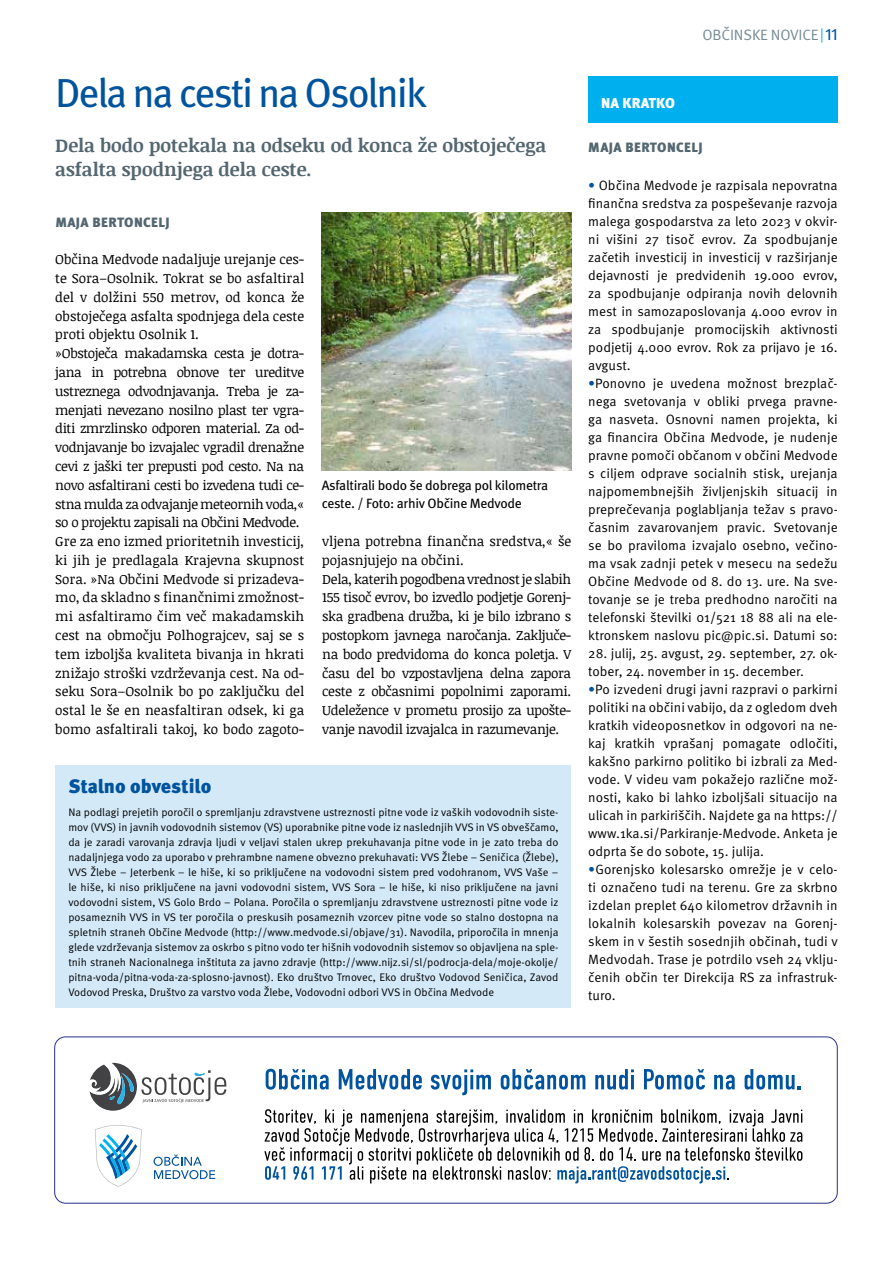
<style>
.page{position:relative;width:893px;height:1263px;background:#fff}
.page>*{position:absolute;margin:0;border:0;box-sizing:border-box;transform-origin:0 0}
.t1{font:40.5px "Meta Pro";letter-spacing:-.055em;color:#00549d}
.t2{font:900 19.5px "Meta Pro";letter-spacing:-.005em;color:#00549d}
.t3{font:700 18.75px/24.8px "Noticia Text";color:#546670}
.t4{font:15px "Meta Pro";letter-spacing:-.01em;color:#748a96}
.t5{font:900 14.25px "Meta Pro";letter-spacing:.01em;color:#fff}
.t6{font:13.5px/18px "Meta Pro";color:#000;text-align:justify}
.t7{font:13.5px/18.8px "Noticia Text";color:#000}
.t8{font:13.5px/18.8px "Noticia Text";letter-spacing:-.025em;color:#000}
.t9{font:13.5px/18px "Meta Pro";letter-spacing:-.02em;color:#000}
.t10{font:900 13.5px "Meta Pro";letter-spacing:.03em;color:#546670}
.t11{font:10.95px/15px "Meta Pro";color:#000;text-align:justify}
.s1{font-size:16.5px;color:#00549d}
.s2{color:#00549d}
</style>
<div class="page">
<svg style="left:821px;top:28px;width:1px;height:15px"></svg>
<div style="left:54px;top:1036px;width:784px;height:168px;border:1px solid #2e3092;border-radius:11px"></div>
<svg style="left:89px;top:1063px;width:137px;height:48px"></svg>
<svg style="left:95px;top:1125px;width:47px;height:62px"></svg>
<svg style="left:154px;top:1154px;width:61px;height:25px"></svg>
<svg style="left:264px;top:1109px;width:538px;height:74px"></svg>
<svg style="left:266px;top:1069px;width:63px;height:21px"></svg>
<svg style="left:339px;top:1069px;width:83px;height:20px"></svg>
<svg style="left:431px;top:1069px;width:60px;height:26px"></svg>
<svg style="left:501px;top:1069px;width:84px;height:20px"></svg>
<svg style="left:595px;top:1069px;width:39px;height:20px"></svg>
<svg style="left:644px;top:1069px;width:61px;height:20px"></svg>
<svg style="left:714px;top:1075px;width:21px;height:14px"></svg>
<svg style="left:745px;top:1069px;width:56px;height:20px"></svg>
<div style="left:56px;top:794px;width:515px;height:214px;background:#d4e9f8"></div>
<div style="left:56px;top:765px;width:515px;height:30px;background:#d4e9f8"></div>
<div style="left:588px;top:77px;width:250px;height:46px;background:#00afed"></div>
<img style="left:322px;top:213px;width:249px;height:258px">
<h1 class="t1" style="left:55px;top:67px;width:373px">Dela na cesti na Osolnik</h1>
<h3 class="t3" style="left:55px;top:132px;width:493px">Dela bodo potekala na odseku od konca že obstoječega asfalta spodnjega dela ceste.</h3>
<p class="t10" style="left:55px;top:214px;width:116px">MAJA BERTONCELJ</p>
<p class="t7" style="left:55px;top:250px;width:250px">Občina Medvode nadaljuje urejanje ces&shy;te Sora–Osolnik. Tokrat se bo asfaltiral del v dolžini 550 metrov, od konca že obstoječega asfalta spodnjega dela ceste proti objektu Osolnik 1.<br>»Obstoječa makadamska cesta je dotra&shy;jana in potrebna obnove ter ureditve ustreznega odvodnjavanja. Treba je za&shy;menjati nevezano nosilno plast ter vgra&shy;diti zmrzlinsko odporen material. Za od&shy;vodnjavanje bo izvajalec vgradil drenažne cevi z jaški ter prepusti pod cesto. Na na novo asfaltirani cesti bo izvedena tudi ce&shy;stna mulda za odvajanje meteornih voda,« so o projektu zapisali na Občini Medvode.<br>Gre za eno izmed prioritetnih investicij, ki jih je predlagala Krajevna skupnost Sora. »Na Občini Medvode si prizadeva&shy;mo, da skladno s finančnimi zmožnost&shy;mi asfaltiramo čim več makadamskih cest na območju Polhograjcev, saj se s tem izboljša kvaliteta bivanja in hkrati znižajo stroški vzdrževanja cest. Na od&shy;seku Sora–Osolnik bo po zaključku del ostal le še en neasfaltiran odsek, ki ga bomo asfaltirali takoj, ko bodo zagoto-</p>
<h2 class="t2" style="left:68px;top:774px;width:144px">Stalno obvestilo</h2>
<p class="t9" style="left:322px;top:476px;width:228px">Asfaltirali bodo še dobrega pol kilometra ceste. / Foto: arhiv Občine Medvode</p>
<p class="t8" style="left:322px;top:531px;width:250px">vljena potrebna finančna sredstva,« še pojasnjujejo na občini.<br>Dela, katerih pogodbena vrednost je slabih 155 tisoč evrov, bo izvedlo podjetje Gorenj&shy;ska gradbena družba, ki je bilo izbrano s postopkom javnega naročanja. Zaključe&shy;na bodo predvidoma do konca poletja. V času del bo vzpostavljena delna zapora ceste z občasnimi popolnimi zaporami.<br>Udeležence v prometu prosijo za upošte&shy;vanje navodil izvajalca in razumevanje.</p>
<p class="t11" style="left:68px;top:804px;width:492px">Na podlagi prejetih poročil o spremljanju zdravstvene ustreznosti pitne vode iz vaških vodovodnih siste&shy;mov (VVS) in javnih vodovodnih sistemov (VS) uporabnike pitne vode iz naslednjih VVS in VS obveščamo, da je zaradi varovanja zdravja ljudi v veljavi stalen ukrep prekuhavanja pitne vode in je zato treba do nadaljnjega vodo za uporabo v prehrambne namene obvezno prekuhavati: VVS Žlebe – Seničica (Žlebe), VVS Žlebe – Jeterbenk – le hiše, ki so priključene na vodovodni sistem pred vodohranom, VVS Vaše – le hiše, ki niso priključene na javni vodovodni sistem, VVS Sora – le hiše, ki niso priključene na javni vodovodni sistem, VS Golo Brdo – Polana. Poročila o spremljanju zdravstvene ustreznosti pitne vode iz posameznih VVS in VS ter poročila o preskusih posameznih vzorcev pitne vode so stalno dostopna na spletnih straneh Občine Medvode (http://www.medvode.si/objave/31). Navodila, priporočila in mnenja glede vzdrževanja sistemov za oskrbo s pitno vodo ter hišnih vodovodnih sistemov so objavljena na sple&shy;tnih straneh Nacionalnega inštituta za javno zdravje (http://www.nijz.si/sl/podrocja-dela/moje-okolje/ pitna-voda/pitna-voda-za-splosno-javnost). Eko društvo Trnovec, Eko društvo Vodovod Seničica, Zavod Vodovod Preska, Društvo za varstvo voda Žlebe, Vodovodni odbori VVS in Občina Medvode</p>
<p class="t4" style="left:702px;top:25px;width:137px">OBČINSKE NOVICE <span class="s1">11</span></p>
<p class="t5" style="left:601px;top:94px;width:75px">NA KRATKO</p>
<p class="t10" style="left:588px;top:138px;width:116px">MAJA BERTONCELJ</p>
<p class="t6" style="left:588px;top:177px;width:251px"><span class="s2">•</span> Občina Medvode je razpisala nepovratna finančna sredstva za pospeševanje razvoja malega gospodarstva za leto 2023 v okvir&shy;ni višini 27 tisoč evrov. Za spodbujanje začetih investicij in investicij v razširjanje dejavnosti je predvidenih 19.000 evrov, za spodbujanje odpiranja novih delovnih mest in samozaposlovanja 4.000 evrov in za spodbujanje promocijskih aktivnosti podjetij 4.000 evrov. Rok za prijavo je 16. avgust.</p>
<p class="t6" style="left:588px;top:375px;width:251px"><span class="s2">•</span>Ponovno je uvedena možnost brezplač&shy;nega svetovanja v obliki prvega pravne&shy;ga nasveta. Osnovni namen projekta, ki ga financira Občina Medvode, je nudenje pravne pomoči občanom v občini Medvode s ciljem odprave socialnih stisk, urejanja najpomembnejših življenjskih situacij in preprečevanja poglabljanja težav s pravo&shy;časnim zavarovanjem pravic. Svetovanje se bo praviloma izvajalo osebno, večino&shy;ma vsak zadnji petek v mesecu na sedežu Občine Medvode od 8. do 13. ure. Na sve&shy;tovanje se je treba predhodno naročiti na telefonski številki 01/521 18 88 ali na ele&shy;ktronskem naslovu pic@pic.si. Datumi so:</p>
<p class="t6" style="left:588px;top:644px;width:251px">28. julij, 25. avgust, 29. september, 27. ok&shy;tober, 24. november in 15. december.</p>
<p class="t6" style="left:588px;top:680px;width:251px"><span class="s2">•</span>Po izvedeni drugi javni razpravi o parkirni politiki na občini vabijo, da z ogledom dveh kratkih videoposnetkov in odgovori na ne&shy;kaj kratkih vprašanj pomagate odločiti, kakšno parkirno politiko bi izbrali za Med&shy;vode. V videu vam pokažejo različne mož&shy;nosti, kako bi lahko izboljšali situacijo na ulicah in parkiriščih. Najdete ga na https:// www.1ka.si/Parkiranje-Medvode. Anketa je odprta še do sobote, 15. julija.</p>
<p class="t6" style="left:588px;top:860px;width:251px"><span class="s2">•</span>Gorenjsko kolesarsko omrežje je v celo&shy;ti označeno tudi na terenu. Gre za skrbno izdelan preplet 640 kilometrov državnih in lokalnih kolesarskih povezav na Gorenj&shy;skem in v šestih sosednjih občinah, tudi v Medvodah. Trase je potrdilo vseh 24 vklju&shy;čenih občin ter Direkcija RS za infrastruk&shy;turo.</p>
</div>
